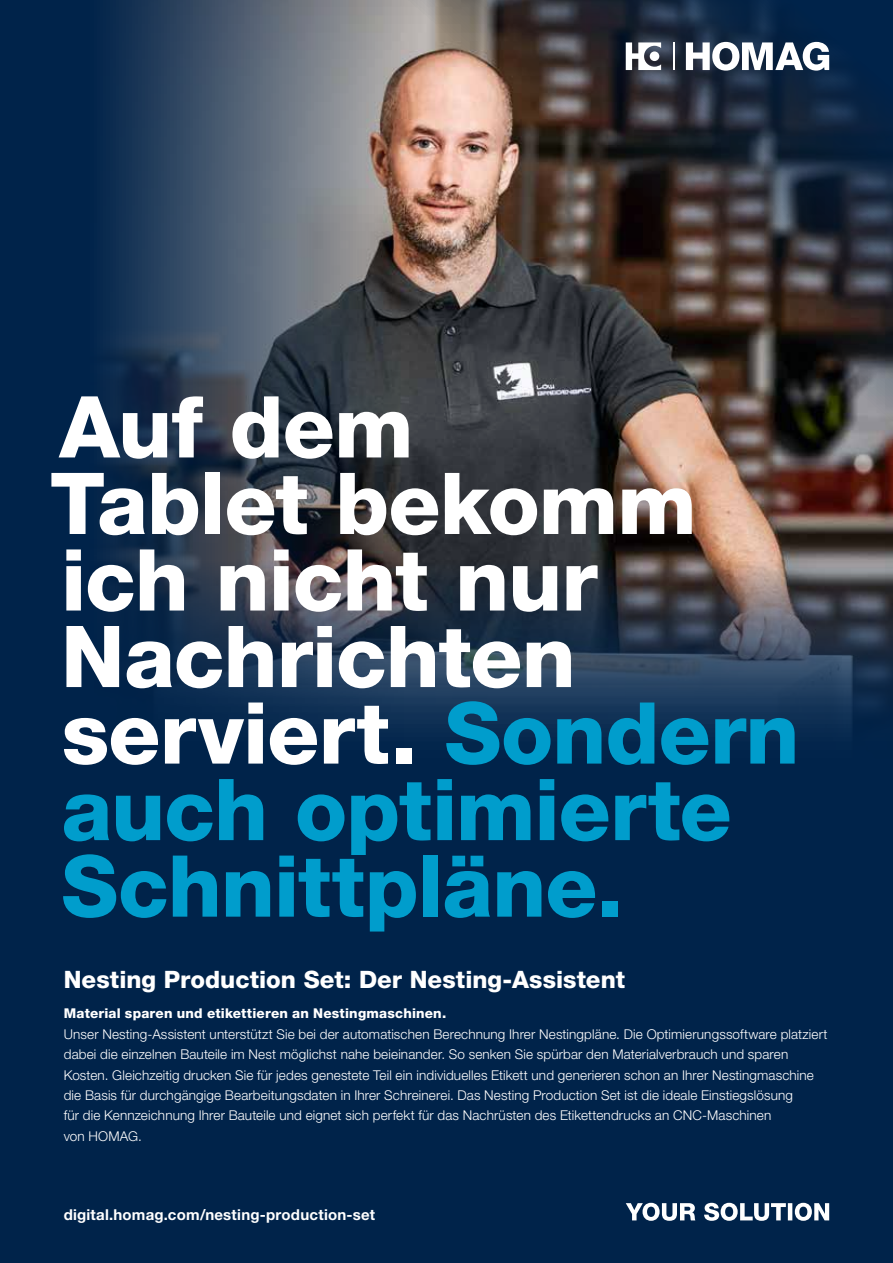
<style>
.page{position:relative;width:893px;height:1263px;background:#00234a}
.page>*{position:absolute;margin:0;border:0;box-sizing:border-box;transform-origin:0 0}
.t1{font:800 85.5px/76.5px "Helvetica Neue LTW1 G";letter-spacing:-.01em;color:#fff}
.t2{font:800 24px "Helvetica Neue LTW1 G";color:#fff}
.t3{font:700 15px "Helvetica Neue LTW1 G";letter-spacing:.015em;color:#fff}
.t4{font:300 13.5px/20.4px "Helvetica Neue LTW1 G";letter-spacing:.01em;color:#fff}
.t5{font:800 13.5px "Helvetica Neue LTW1 G";letter-spacing:.015em;color:#fff}
.s1{color:#009dcc}
</style>
<div class="page">
<img style="left:103px;top:0;width:790px;height:728px">
<img style="left:336px;top:0;width:557px;height:427px">
<svg style="left:626px;top:1203px;width:203px;height:18px"></svg>
<svg style="left:686px;top:42px;width:143px;height:29px"></svg>
<svg style="left:626px;top:42px;width:35px;height:28px"></svg>
<hr style="left:672px;top:42px;width:2px;height:28px;background:#fff">
<h1 class="t1" style="left:50px;top:389px;width:751px">Auf dem<br>Tablet bekomm ich nicht nur<br>Nachrichten serviert. <span class="s1">Sondern auch optimierte<br>Schnittpläne.</span></h1>
<h2 class="t2" style="left:64px;top:965px;width:563px">Nesting Production Set: Der Nesting-Assistent</h2>
<p class="t5" style="left:64px;top:1006px;width:384px">Material sparen und etikettieren an Nestingmaschinen.</p>
<p class="t4" style="left:64px;top:1024px;width:765px">Unser Nesting-Assistent unterstützt Sie bei der automatischen Berechnung Ihrer Nestingpläne. Die Optimierungssoftware platziert dabei die einzelnen Bauteile im Nest möglichst nahe beieinander. So senken Sie spürbar den Materialverbrauch und sparen Kosten. Gleichzeitig drucken Sie für jedes genestete Teil ein individuelles Etikett und generieren schon an Ihrer Nestingmaschine die Basis für durchgängige Bearbeitungsdaten in Ihrer Schreinerei. Das Nesting Production Set ist die ideale Einstiegslösung<br>für die Kennzeichnung Ihrer Bauteile und eignet sich perfekt für das Nachrüsten des Etikettendrucks an CNC-Maschinen<br>von HOMAG.</p>
<p class="t3" style="left:64px;top:1206px;width:313px">digital.homag.com/nesting-production-set</p>
</div>
